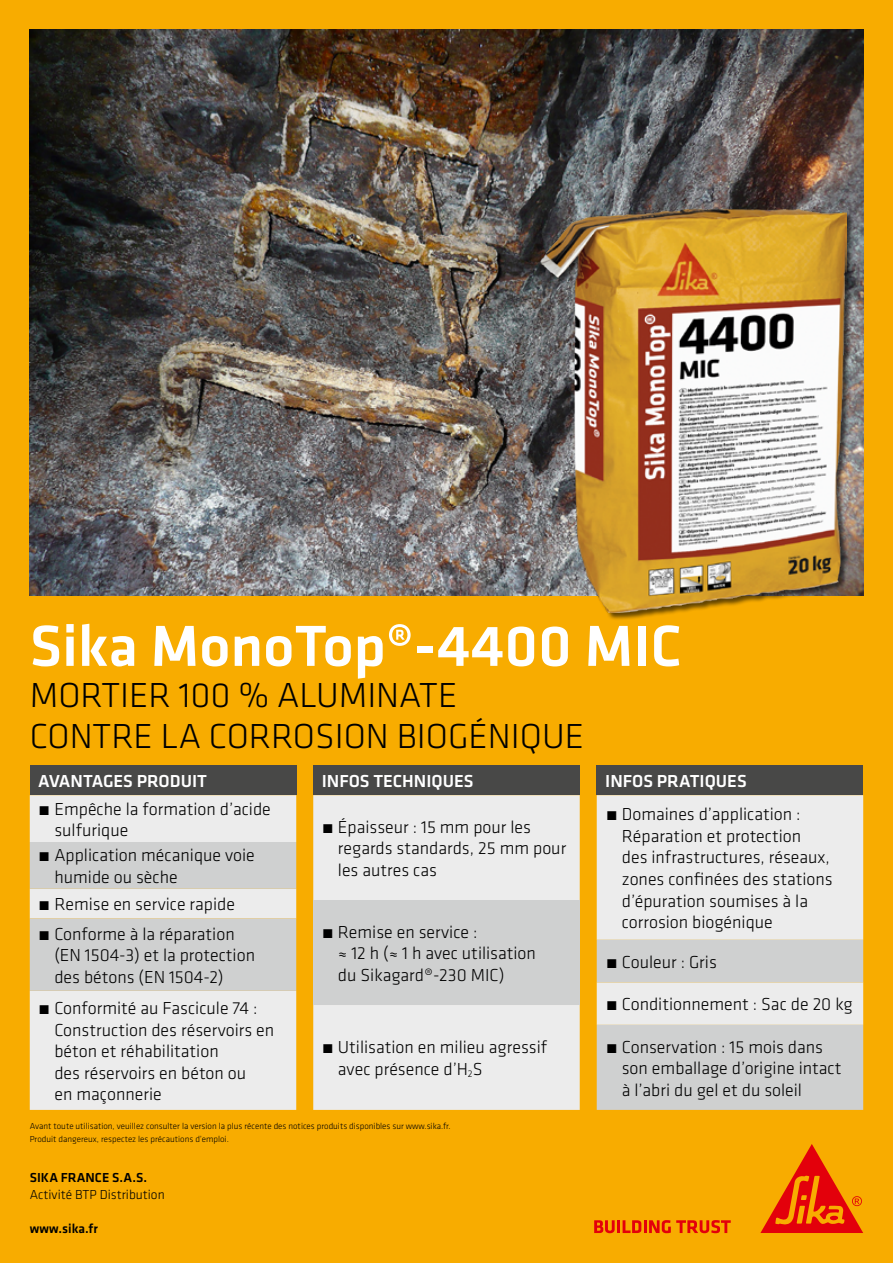
<style>
.page{position:relative;width:893px;height:1263px;background:#f8ac00}
.page>*{position:absolute;margin:0;border:0;box-sizing:border-box;transform-origin:0 0}
.t1{font:500 60px "Klavika";color:#fff}
.t2{font:300 36px/41.2px "Klavika";color:#000}
.t3{font:300 18px/21.6px "Klavika";color:#000}
.t4{font:500 18px "Klavika";color:#fff}
.t5{font:500 13.5px "Klavika";color:#000}
.t6{font:300 13.5px "Klavika";color:#000}
.t7{font:300 9px/12.8px "Klavika";color:#000}
</style>
<div class="page">
<svg style="left:594px;top:1220px;width:137px;height:13px"></svg>
<svg style="left:760px;top:1144px;width:103px;height:89px"></svg>
<img style="left:30px;top:30px;width:833px;height:565px">
<div style="left:30px;top:765px;width:266px;height:30px;background:#484847"></div>
<div style="left:30px;top:795px;width:266px;height:315px;background:#ececec"></div>
<svg style="left:30px;top:842px;width:266px;height:149px;background:#d4d5d4"></svg>
<div style="left:597px;top:765px;width:266px;height:30px;background:#484847"></div>
<div style="left:597px;top:795px;width:266px;height:145px;background:#ececec"></div>
<svg style="left:597px;top:940px;width:266px;height:170px;background:#d6d6d6"></svg>
<div style="left:313px;top:765px;width:267px;height:30px;background:#484847"></div>
<div style="left:313px;top:795px;width:267px;height:315px;background:#ececec"></div>
<div style="left:313px;top:900px;width:267px;height:105px;background:#cfd0d0"></div>
<div style="left:542px;top:209px;width:312px;height:412px;background:#000;opacity:.6"></div>
<img style="left:540px;top:208px;width:306px;height:404px">
<h1 class="t1" style="left:30px;top:605px;width:654px">Sika MonoTop®-4400 MIC</h1>
<h2 class="t2" style="left:30px;top:674px;width:556px">MORTIER 100 % ALUMINATE<br>CONTRE LA CORROSION BIOGÉNIQUE</h2>
<p class="t4" style="left:38px;top:769px;width:170px">AVANTAGES PRODUIT</p>
<p class="t3" style="left:54px;top:798px;width:218px;text-indent:-16px">• Empêche la formation d’acide sulfurique</p>
<p class="t3" style="left:54px;top:844px;width:202px;text-indent:-16px">• Application mécanique voie humide ou sèche</p>
<p class="t3" style="left:38px;top:893px;width:198px">• Remise en service rapide</p>
<p class="t3" style="left:54px;top:923px;width:202px;text-indent:-16px">• Conforme à la réparation (EN 1504-3) et la protection des bétons (EN 1504-2)</p>
<p class="t3" style="left:54px;top:997px;width:221px;text-indent:-16px">• Conformité au Fascicule 74 :<br>Construction des réservoirs en béton et réhabilitation<br>des réservoirs en béton ou<br>en maçonnerie</p>
<p class="t4" style="left:322px;top:769px;width:153px">INFOS TECHNIQUES</p>
<p class="t3" style="left:338px;top:816px;width:230px;text-indent:-16px">• Épaisseur : 15 mm pour les regards standards, 25 mm pour les autres cas</p>
<p class="t4" style="left:605px;top:769px;width:143px">INFOS PRATIQUES</p>
<p class="t3" style="left:622px;top:803px;width:212px;text-indent:-16px">• Domaines d’application :<br>Réparation et protection<br>des infrastructures, réseaux, zones confinées des stations d’épuration soumises à la corrosion biogénique</p>
<p class="t3" style="left:606px;top:951px;width:113px">• Couleur : Gris</p>
<p class="t3" style="left:606px;top:993px;width:249px">• Conditionnement : Sac de 20 kg</p>
<p class="t3" style="left:622px;top:1035px;width:221px;text-indent:-16px">• Conservation : 15 mois dans son emballage d’origine intact à l’abri du gel et du soleil</p>
<p class="t3" style="left:338px;top:921px;width:200px;text-indent:-16px">• Remise en service :<br>≈ 12 h (≈ 1 h avec utilisation du Sikagard®-230 MIC)</p>
<p class="t3" style="left:338px;top:1036px;width:211px;text-indent:-16px">• Utilisation en milieu agressif avec présence d’H<sub>2</sub>S</p>
<p class="t7" style="left:30px;top:1120px;width:422px">Avant toute utilisation, veuillez consulter la version la plus récente des notices produits disponibles sur www.sika.fr.<br>Produit dangereux, respectez les précautions d’emploi.</p>
<p class="t5" style="left:30px;top:1169px;width:119px">SIKA FRANCE S.A.S.</p>
<p class="t6" style="left:30px;top:1187px;width:136px">Activité BTP Distribution</p>
<p class="t5" style="left:30px;top:1219px;width:70px">www.sika.fr</p>
</div>
